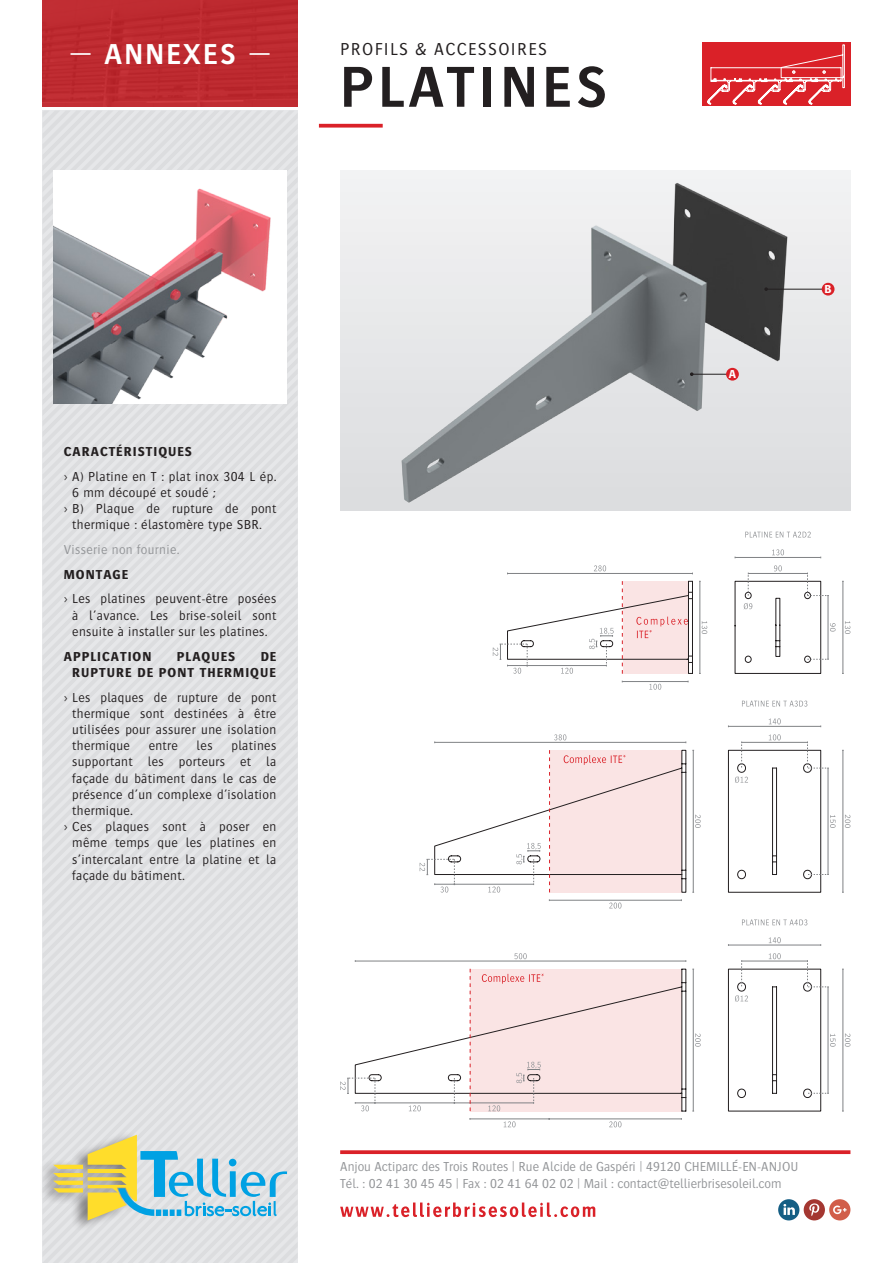
<style>
.page{position:relative;width:893px;height:1263px;background:#fff}
.page>*{position:absolute;margin:0;border:0;box-sizing:border-box;transform-origin:0 0}
.Titre_Gamme{font:600 60px "Bosis Std";letter-spacing:.075em;color:#231f20}
.Onglet{font:600 30px "Bosis Std";letter-spacing:.075em;color:#fff}
.Sous_titre_Fonction{font:300 18px "Bosis Std";letter-spacing:.075em;color:#231f20}
.t1{font:300 13.5px/16.2px "Bosis Std";letter-spacing:.025em;color:#231f20;text-align:justify}
.Paragraphe_Légende{font:300 13.5px/16.2px "Bosis Std";color:#939598}
.Paragraphe_Titre{font:700 13.5px/16.2px "Bosis Std";letter-spacing:.075em;color:#231f20;text-align:right}
.Paragraphe_Légende-2{font:300 13.5px "Bosis Std";letter-spacing:.025em;color:#939598}
.Coordonnées{font:700 12px "Bosis Std";color:#fff}
</style>
<div class="page">
<div style="left:43px;top:111px;width:255px;height:1152px;background:#e0e1e3"></div>
<div style="left:43px;top:0;width:255px;height:106px;background:#be2a30"></div>
<div style="left:71px;top:1130px;width:67px;height:102px;background:#dfdfe1"></div>
<div style="left:38px;top:1159px;width:46px;height:22px;background:#231f20;opacity:.5"></div>
<div style="left:38px;top:1167px;width:46px;height:23px;background:#231f20;opacity:.5"></div>
<div style="left:38px;top:1175px;width:46px;height:22px;background:#231f20;opacity:.5"></div>
<div style="left:38px;top:1183px;width:46px;height:22px;background:#231f20;opacity:.5"></div>
<svg style="left:53px;top:1135px;width:234px;height:90px;background:#c0d2c4"></svg>
<div style="left:778px;top:1199px;width:21px;height:21px;background:#145e84;border-radius:50%"></div>
<svg style="left:783px;top:1204px;width:12px;height:11px"></svg>
<div style="left:804px;top:1199px;width:21px;height:21px;background:#a43731;border-radius:50%"></div>
<svg style="left:809px;top:1203px;width:11px;height:13px"></svg>
<div style="left:829px;top:1199px;width:21px;height:21px;background:#d15e4a;border-radius:50%"></div>
<svg style="left:833px;top:1205px;width:14px;height:9px"></svg>
<svg style="left:340px;top:1150px;width:510px;height:4px;background:#dc3138"></svg>
<svg style="left:340px;top:1202px;width:255px;height:15px"></svg>
<svg style="left:319px;top:124px;width:64px;height:4px"></svg>
<div style="left:340px;top:170px;width:510px;height:340px;background:#e6e6e8"></div>
<img style="left:393px;top:170px;width:405px;height:333px">
<svg style="left:355px;top:969px;width:331px;height:142px"></svg>
<hr style="left:693px;top:969px;width:1px;height:142px;background:#808285">
<svg style="left:695px;top:1033px;width:6px;height:14px"></svg>
<hr style="left:355px;top:961px;width:331px;height:1px;background:#808285">
<svg style="left:514px;top:953px;width:13px;height:6px"></svg>
<hr style="left:455px;top:1103px;width:79px;height:1px;background:#808285">
<svg style="left:488px;top:1105px;width:12px;height:6px"></svg>
<hr style="left:375px;top:1103px;width:79px;height:1px;background:#808285">
<svg style="left:409px;top:1105px;width:12px;height:6px"></svg>
<svg style="left:454px;top:1078px;width:1px;height:26px"></svg>
<svg style="left:516px;top:1062px;width:25px;height:42px"></svg>
<hr style="left:843px;top:969px;width:1px;height:142px;background:#808285">
<svg style="left:845px;top:1033px;width:5px;height:14px"></svg>
<hr style="left:728px;top:945px;width:93px;height:1px;background:#808285">
<svg style="left:769px;top:937px;width:12px;height:6px"></svg>
<svg style="left:728px;top:953px;width:108px;height:158px"></svg>
<svg style="left:742px;top:919px;width:65px;height:6px"></svg>
<svg style="left:470px;top:969px;width:1px;height:142px"></svg>
<svg style="left:482px;top:973px;width:62px;height:11px"></svg>
<hr style="left:549px;top:1119px;width:132px;height:1px;background:#808285">
<svg style="left:609px;top:1121px;width:12px;height:6px"></svg>
<hr style="left:470px;top:1119px;width:79px;height:1px;background:#808285">
<svg style="left:504px;top:1121px;width:12px;height:6px"></svg>
<svg style="left:340px;top:1078px;width:36px;height:33px"></svg>
<hr style="left:843px;top:750px;width:1px;height:142px;background:#808285">
<svg style="left:845px;top:815px;width:5px;height:13px"></svg>
<hr style="left:728px;top:726px;width:93px;height:1px;background:#808285">
<svg style="left:769px;top:718px;width:12px;height:6px"></svg>
<svg style="left:728px;top:734px;width:108px;height:159px"></svg>
<hr style="left:693px;top:750px;width:1px;height:142px;background:#808285">
<svg style="left:695px;top:815px;width:6px;height:13px"></svg>
<hr style="left:435px;top:742px;width:251px;height:1px;background:#808285">
<svg style="left:554px;top:734px;width:12px;height:6px"></svg>
<svg style="left:742px;top:700px;width:65px;height:7px"></svg>
<hr style="left:549px;top:900px;width:132px;height:1px;background:#808285">
<svg style="left:609px;top:902px;width:12px;height:6px"></svg>
<svg style="left:420px;top:750px;width:266px;height:143px"></svg>
<hr style="left:735px;top:557px;width:86px;height:1px;background:#808285">
<svg style="left:772px;top:549px;width:12px;height:6px"></svg>
<hr style="left:843px;top:581px;width:1px;height:92px;background:#808285">
<svg style="left:845px;top:621px;width:5px;height:13px"></svg>
<svg style="left:735px;top:565px;width:101px;height:109px"></svg>
<hr style="left:700px;top:581px;width:1px;height:92px;background:#808285">
<svg style="left:702px;top:621px;width:5px;height:13px"></svg>
<hr style="left:507px;top:573px;width:185px;height:1px;background:#808285">
<svg style="left:594px;top:565px;width:12px;height:6px"></svg>
<svg style="left:745px;top:531px;width:66px;height:6px"></svg>
<hr style="left:622px;top:681px;width:66px;height:1px;background:#808285">
<svg style="left:649px;top:684px;width:12px;height:6px"></svg>
<svg style="left:493px;top:581px;width:200px;height:93px"></svg>
<div style="left:702px;top:43px;width:148px;height:63px;background:#da2128"></div>
<svg style="left:707px;top:44px;width:138px;height:60px"></svg>
<hr style="left:692px;top:374px;width:40px;height:1px;background:#231f20">
<div style="left:726px;top:368px;width:13px;height:13px;background:#da2128;border-radius:50%"></div>
<hr style="left:766px;top:289px;width:62px;height:1px;background:#231f20">
<svg style="left:764px;top:287px;width:4px;height:4px"></svg>
<div style="left:822px;top:283px;width:12px;height:13px;background:#da2128;border-radius:50%"></div>
<img style="left:53px;top:170px;width:234px;height:234px">
<p class="Onglet" style="left:69px;top:38px;width:203px">— ANNEXES —</p>
<p class="Sous_titre_Fonction" style="left:340px;top:40px;width:208px">PROFILS &amp; ACCESSOIRES</p>
<p class="Titre_Gamme" style="left:340px;top:55px;width:269px">PLATINES</p>
<p class="Paragraphe_Titre" style="left:64px;top:443px;width:130px">CARACTÉRISTIQUES</p>
<p class="t1" style="left:72px;top:468px;width:206px;text-indent:-9px">› A) Platine en T : plat inox 304 L ép.<br>6 mm découpé et soudé ;</p>
<p class="t1" style="left:64px;top:500px;width:214px;text-align:center">› B) Plaque de rupture de pont thermique : élastomère type SBR.</p>
<p class="Paragraphe_Légende-2" style="left:64px;top:542px;width:117px">Visserie non fournie.</p>
<p class="Paragraphe_Titre" style="left:64px;top:566px;width:66px">MONTAGE</p>
<p class="t1" style="left:72px;top:591px;width:206px;text-indent:-9px">› Les platines peuvent-être posées à l’avance. Les brise-soleil sont ensuite à installer sur les platines.</p>
<p class="Paragraphe_Titre" style="left:64px;top:648px;width:89px">APPLICATION</p>
<p class="Paragraphe_Titre" style="left:177px;top:648px;width:60px">PLAQUES</p>
<p class="Paragraphe_Titre" style="left:72px;top:648px;width:206px">DE<br>RUPTURE DE PONT THERMIQUE</p>
<p class="t1" style="left:72px;top:689px;width:206px;text-indent:-9px">› Les plaques de rupture de pont thermique sont destinées à être utilisées pour assurer une isolation thermique</p>
<p class="t1" style="left:72px;top:737px;width:206px;text-indent:159px">platines supportant les porteurs et la façade du bâtiment dans le cas de présence d’un complexe d’isolation thermique.</p>
<p class="t1" style="left:72px;top:818px;width:206px;text-indent:-9px">› Ces plaques sont à poser en même temps que les platines en s’intercalant entre la platine et la façade du bâtiment.</p>
<p class="t1" style="left:149px;top:737px;width:31px">entre</p>
<p class="t1" style="left:197px;top:737px;width:18px">les</p>
<p class="Coordonnées" style="left:729px;top:368px;width:9px">A</p>
<p class="Coordonnées" style="left:825px;top:283px;width:9px">B</p>
<p class="Paragraphe_Légende" style="left:340px;top:1158px;width:460px">Anjou Actiparc des Trois Routes | Rue Alcide de Gaspéri | 49120 CHEMILLÉ-EN-ANJOU<br>Tél. : 02 41 30 45 45 | Fax : 02 41 64 02 02 | Mail : contact@tellierbrisesoleil.com</p>
</div>
